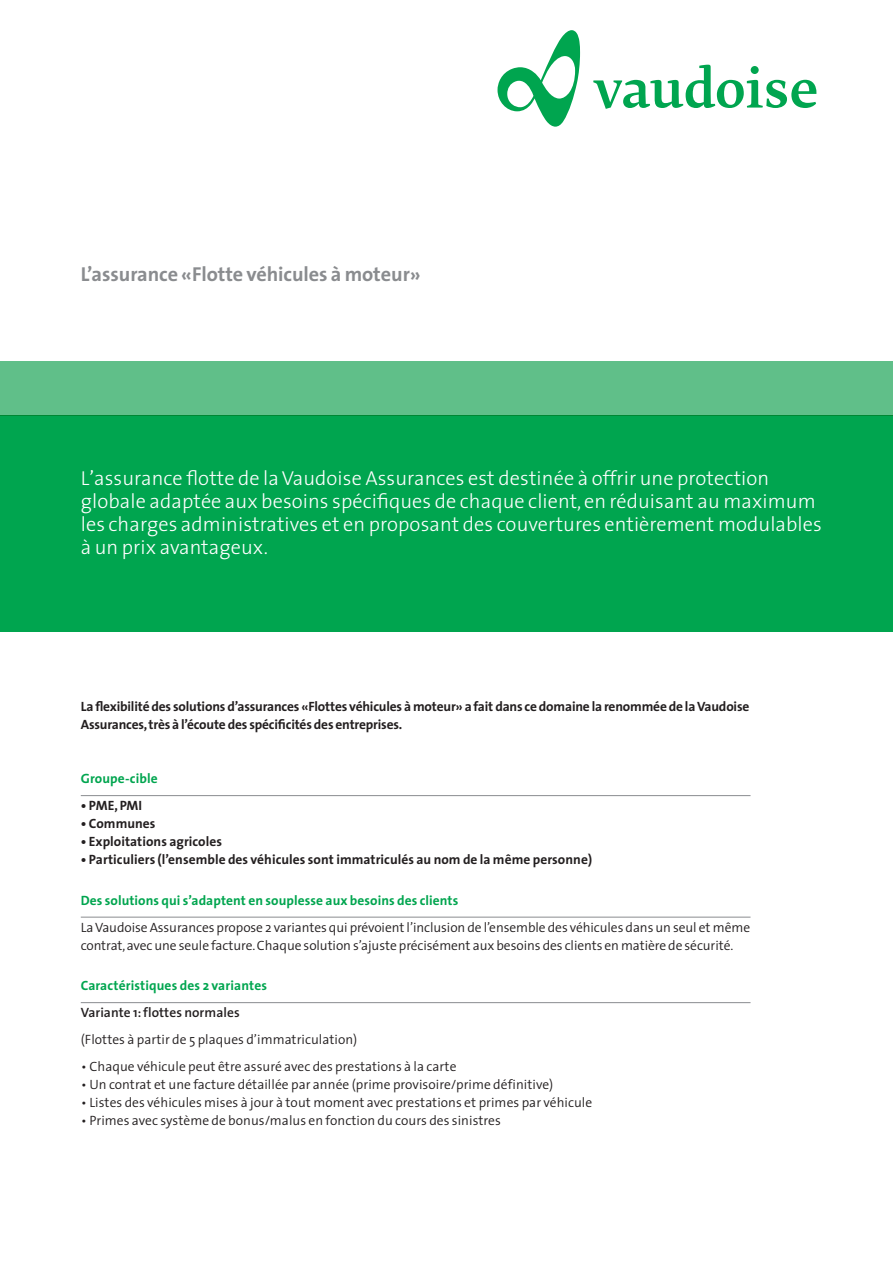
<style>
.page{position:relative;width:893px;height:1263px;background:#fff}
.page>*{position:absolute;margin:0;border:0;box-sizing:border-box;transform-origin:0 0}
.t1{font:300 20.25px/23.2px "The Sans";letter-spacing:.005em;color:#fff}
.t2{font:700 20.25px "The Sans";letter-spacing:-.005em;color:#8a8c8f}
.t3{font:300 13.5px/18px "The Sans";letter-spacing:.005em;color:#231f20}
.t4{font:700 13.5px/18px "The Sans";letter-spacing:-.015em;color:#231f20}
.t5{font:700 13.5px "The Sans";letter-spacing:.005em;color:#231f20}
.t6{font:700 13.5px "The Sans";letter-spacing:.005em;color:#00a54f}
.t7{font:600 13.5px "The Sans";letter-spacing:.005em;color:#231f20}
.s1{font-style:inherit}
</style>
<div class="page">
<div style="left:0;top:415px;width:893px;height:216px;background:#00a54f"></div>
<div style="left:0;top:361px;width:893px;height:54px;background:#60bf89"></div>
<hr style="left:81px;top:795px;width:669px;height:1px;background:#8a8c8f">
<hr style="left:81px;top:917px;width:669px;height:1px;background:#8a8c8f">
<hr style="left:81px;top:1002px;width:669px;height:1px;background:#8a8c8f">
<svg style="left:497px;top:30px;width:319px;height:97px"></svg>
<h1 class="t2" style="left:81px;top:257px;width:341px">L’assurance «Flotte véhicules à moteur»</h1>
<p class="t1" style="left:81px;top:466px;width:743px">L<span class="s1">’</span>assurance flotte de la Vaudoise Assurances est destinée à offrir une protection globale adaptée aux besoins spécifiques de chaque client, en réduisant au maximum les charges administratives et en proposant des couvertures entièrement modulables à un prix avantageux.</p>
<p class="t4" style="left:81px;top:697px;width:670px">La flexibilité des solutions d’assurances «Flottes véhicules à moteur» a fait dans ce domaine la renommée de la Vaudoise<br>Assurances, très à l’écoute des spécificités des entreprises.</p>
<p class="t6" style="left:81px;top:767px;width:78px">Groupe-cible</p>
<p class="t4" style="left:81px;top:796px;width:63px">• PME, PMI</p>
<p class="t5" style="left:81px;top:812px;width:76px">• Communes</p>
<p class="t5" style="left:81px;top:830px;width:143px">• Exploitations agricoles</p>
<p class="t5" style="left:81px;top:848px;width:513px">• Particuliers (l’ensemble des véhicules sont immatriculés au nom de la même personne)</p>
<p class="t6" style="left:81px;top:889px;width:379px">Des solutions qui s’adaptent en souplesse aux besoins des clients</p>
<p class="t3" style="left:81px;top:918px;width:671px">La Vaudoise Assurances propose 2 variantes qui prévoient l’inclusion de l’ensemble des véhicules dans un seul et même contrat, avec une seule facture. Chaque solution s’ajuste précisément aux besoins des clients en matière de sécurité.</p>
<p class="t6" style="left:81px;top:974px;width:188px">Caractéristiques des 2 variantes</p>
<p class="t7" style="left:81px;top:1001px;width:160px">Variante 1: flottes normales</p>
<p class="t3" style="left:81px;top:1030px;width:278px">(Flottes à partir de 5 plaques d’immatriculation)</p>
<p class="t3" style="left:81px;top:1057px;width:377px">• Chaque véhicule peut être assuré avec des prestations à la carte</p>
<p class="t3" style="left:81px;top:1075px;width:473px">• Un contrat et une facture détaillée par année (prime provisoire/prime définitive)</p>
<p class="t3" style="left:81px;top:1093px;width:512px">• Listes des véhicules mises à jour à tout moment avec prestations et primes par véhicule</p>
<p class="t3" style="left:81px;top:1111px;width:421px">• Primes avec système de bonus/malus en fonction du cours des sinistres</p>
</div>
